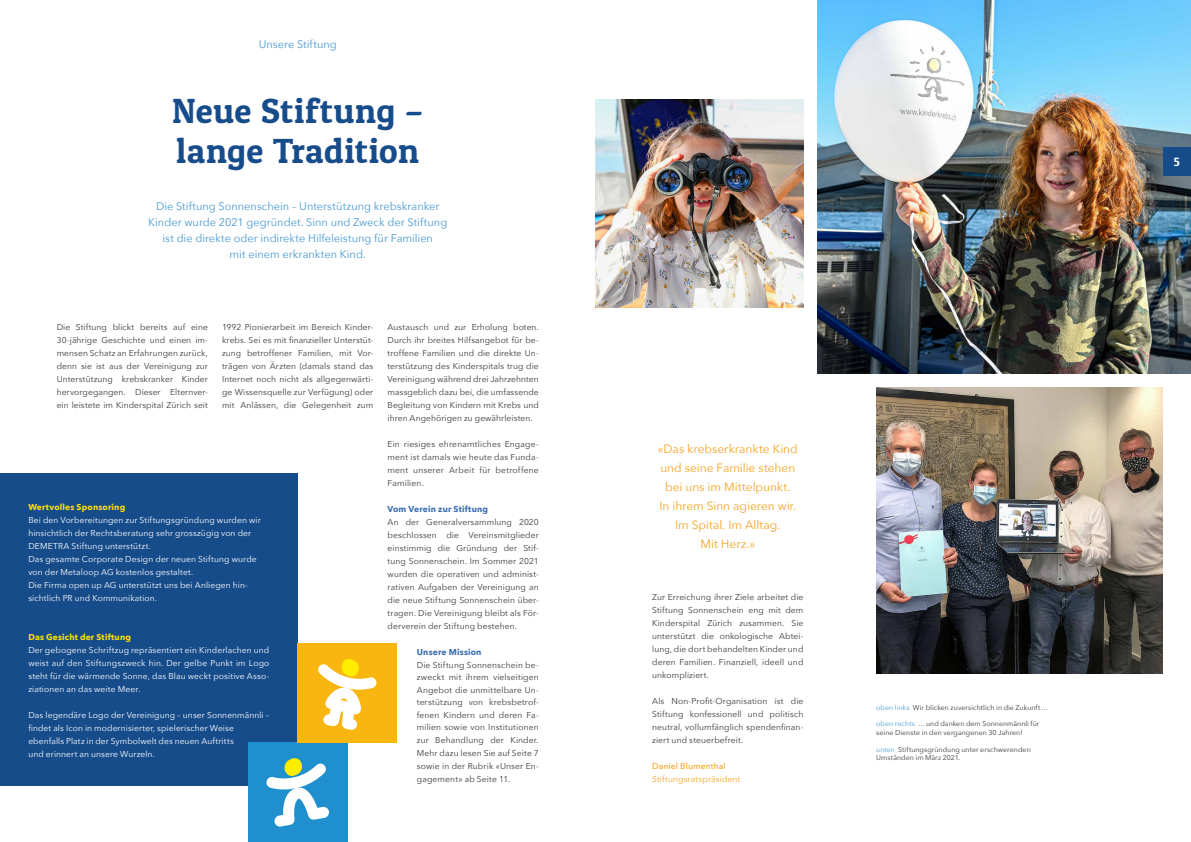
<style>
.page{position:relative;width:1191px;height:842px;background:#fff}
.page>*{position:absolute;margin:0;border:0;box-sizing:border-box;transform-origin:0 0}
.t1{font:35px/40px "Patua One";letter-spacing:.02em;color:#174c8b}
.t2{font:12px/19px "Avenir Next";letter-spacing:-.005em;color:#f6a424;text-align:center}
.t3{font:12px "Patua One";color:#fff}
.t4{font:11px/16px "Avenir Next";color:#4999d1;text-align:center}
.t5{font:8.5px/13px "Avenir Next";letter-spacing:.01em;color:#383937;text-align:justify}
.t6{font:8.5px/13px "Avenir Next";letter-spacing:.01em;color:#fff}
.t7{font:700 8.5px "Avenir Next";letter-spacing:.015em;color:#fde101}
.t8{font:700 8.5px "Avenir Next";letter-spacing:.015em;color:#3c6fb1}
.t9{font:8.5px "Avenir Next";letter-spacing:.015em;color:#f6a424}
.t10{font:500 8.5px "Avenir Next";letter-spacing:.01em;color:#f6a424}
.t11{font:7px/8.4px "Avenir Next";letter-spacing:.01em;color:#383937}
.s1{color:#4999d1}
</style>
<div class="page">
<div style="left:0;top:473px;width:298px;height:312px;background:#174c8b"></div>
<img style="left:817px;top:0;width:374px;height:373px">
<img style="left:876px;top:387px;width:286px;height:287px">
<img style="left:595px;top:99px;width:208px;height:208px">
<div style="left:248px;top:743px;width:99px;height:99px;background:#1f90cd"></div>
<svg style="left:266px;top:758px;width:63px;height:68px"></svg>
<div style="left:298px;top:643px;width:99px;height:100px;background:#f9b510"></div>
<svg style="left:318px;top:659px;width:58px;height:71px"></svg>
<div style="left:1162px;top:147px;width:29px;height:29px;background:#174c8b"></div>
<p class="t4" style="left:259px;top:36px;width:80px">Unsere Stiftung</p>
<h1 class="t1" style="left:172px;top:91px;width:253px">Neue Stiftung – lange Tradition</h1>
<p class="t4" style="left:148px;top:198px;width:300px">Die Stiftung Sonnenschein – Unterstützung krebskranker Kinder wurde 2021 gegründet. Sinn und Zweck der Stiftung ist die direkte oder indirekte Hilfeleistung für Familien<br>mit einem erkrankten Kind.</p>
<p class="t5" style="left:57px;top:320px;width:153px">Die Stiftung blickt bereits auf eine 30-jährige Geschichte und einen im&shy;mensen Schatz an Erfahrungen zurück, denn sie ist aus der Vereinigung zur Unterstützung krebskranker Kinder hervorgegangen. Dieser Elternver&shy;ein leistete im Kinderspital Zürich seit</p>
<p class="t5" style="left:222px;top:320px;width:153px">1992 Pionierarbeit im Bereich Kinder&shy;krebs. Sei es mit finanzieller Unterstüt&shy;zung betroffener Familien, mit Vor&shy;trägen von Ärzten (damals stand das Internet noch nicht als allgegenwärti&shy;ge Wissensquelle zur Verfügung) oder mit Anlässen, die Gelegenheit zum</p>
<p class="t7" style="left:28px;top:500px;width:98px">Wertvolles Sponsoring</p>
<p class="t6" style="left:28px;top:513px;width:234px">Bei den Vorbereitungen zur Stiftungsgründung wurden wir hinsichtlich der Rechtsberatung sehr grosszügig von der DEMETRA Stiftung unterstützt.<br>Das gesamte Corporate Design der neuen Stiftung wurde von der Metaloop AG kostenlos gestaltet.<br>Die Firma open up AG unterstützt uns bei Anliegen hin&shy;sichtlich PR und Kommunikation.</p>
<p class="t7" style="left:28px;top:630px;width:104px">Das Gesicht der Stiftung</p>
<p class="t6" style="left:28px;top:643px;width:242px;text-align:justify">Der gebogene Schriftzug repräsentiert ein Kinderlachen und weist auf den Stiftungszweck hin. Der gelbe Punkt im Logo steht für die wärmende Sonne, das Blau weckt positive Asso&shy;ziationen an das weite Meer.</p>
<p class="t6" style="left:28px;top:708px;width:242px">Das legendäre Logo der Vereinigung – unser Sonnenmännli – findet als Icon in modernisierter, spielerischer Weise ebenfalls Platz in der Symbolwelt des neuen Auftritts<br>und erinnert an unsere Wurzeln.</p>
<p class="t5" style="left:387px;top:320px;width:153px">Austausch und zur Erholung boten.<br>Durch ihr breites Hilfsangebot für be&shy;troffene Familien und die direkte Un&shy;terstützung des Kinderspitals trug die Vereinigung während drei Jahrzehnten massgeblich dazu bei, die umfassende Begleitung von Kindern mit Krebs und ihren Angehörigen zu gewährleisten.</p>
<p class="t5" style="left:387px;top:437px;width:153px">Ein riesiges ehrenamtliches Engage&shy;ment ist damals wie heute das Funda&shy;ment unserer Arbeit für betroffene Familien.</p>
<p class="t8" style="left:387px;top:502px;width:102px">Vom Verein zur Stiftung</p>
<p class="t5" style="left:387px;top:515px;width:153px">An der Generalversammlung 2020 beschlossen die Vereinsmitglieder einstimmig die Gründung der Stif&shy;tung Sonnenschein. Im Sommer 2021 wurden die operativen und administ&shy;rativen Aufgaben der Vereinigung an die neue Stiftung Sonnenschein über&shy;tragen. Die Vereinigung bleibt als För&shy;derverein der Stiftung bestehen.</p>
<p class="t8" style="left:417px;top:645px;width:66px">Unsere Mission</p>
<p class="t5" style="left:417px;top:658px;width:123px;line-height:12.7px">Die Stiftung Sonnenschein be&shy;zweckt mit ihrem vielseitigen Angebot die unmittelbare Un&shy;terstützung von krebsbetrof&shy;fenen Kindern und deren Fa&shy;milien sowie von Institutionen zur Behandlung der Kinder.<br>Mehr dazu lesen Sie auf Seite 7 sowie in der Rubrik «Unser En&shy;gagement» ab Seite 11.</p>
<h2 class="t2" style="left:658px;top:439px;width:141px">«Das krebserkrankte Kind und seine Familie stehen bei uns im Mittelpunkt.<br>In ihrem Sinn agieren wir.<br>Im Spital. Im Alltag.<br>Mit Herz.»</h2>
<p class="t5" style="left:652px;top:590px;width:153px">Zur Erreichung ihrer Ziele arbeitet die Stiftung Sonnenschein eng mit dem Kinderspital Zürich zusammen. Sie unterstützt die onkologische Abtei&shy;lung, die dort behandelten Kinder und deren Familien. Finanziell, ideell und unkompliziert.</p>
<p class="t5" style="left:652px;top:694px;width:153px">Als Non-Profit-Organisation ist die Stiftung konfessionell und politisch neutral, vollumfänglich spendenfinan&shy;ziert und steuerbefreit.</p>
<p class="t10" style="left:652px;top:758px;width:75px">Daniel Blumenthal</p>
<p class="t9" style="left:652px;top:771px;width:90px">Stiftungsratspräsident</p>
<p class="t11" style="left:876px;top:703px;width:173px"><span class="s1">oben links</span> Wir blicken zuversichtlich in die Zukunft…</p>
<p class="t11" style="left:876px;top:719px;width:165px"><span class="s1">oben rechts</span> …und danken dem Sonnenmännli für seine Dienste in den vergangenen 30 Jahren!</p>
<p class="t11" style="left:876px;top:745px;width:156px"><span class="s1">unten</span> Stiftungsgründung unter erschwerenden<br>Umständen im März 2021.</p>
<h2 class="t3" style="left:1173px;top:154px;width:7px">5</h2>
</div>
